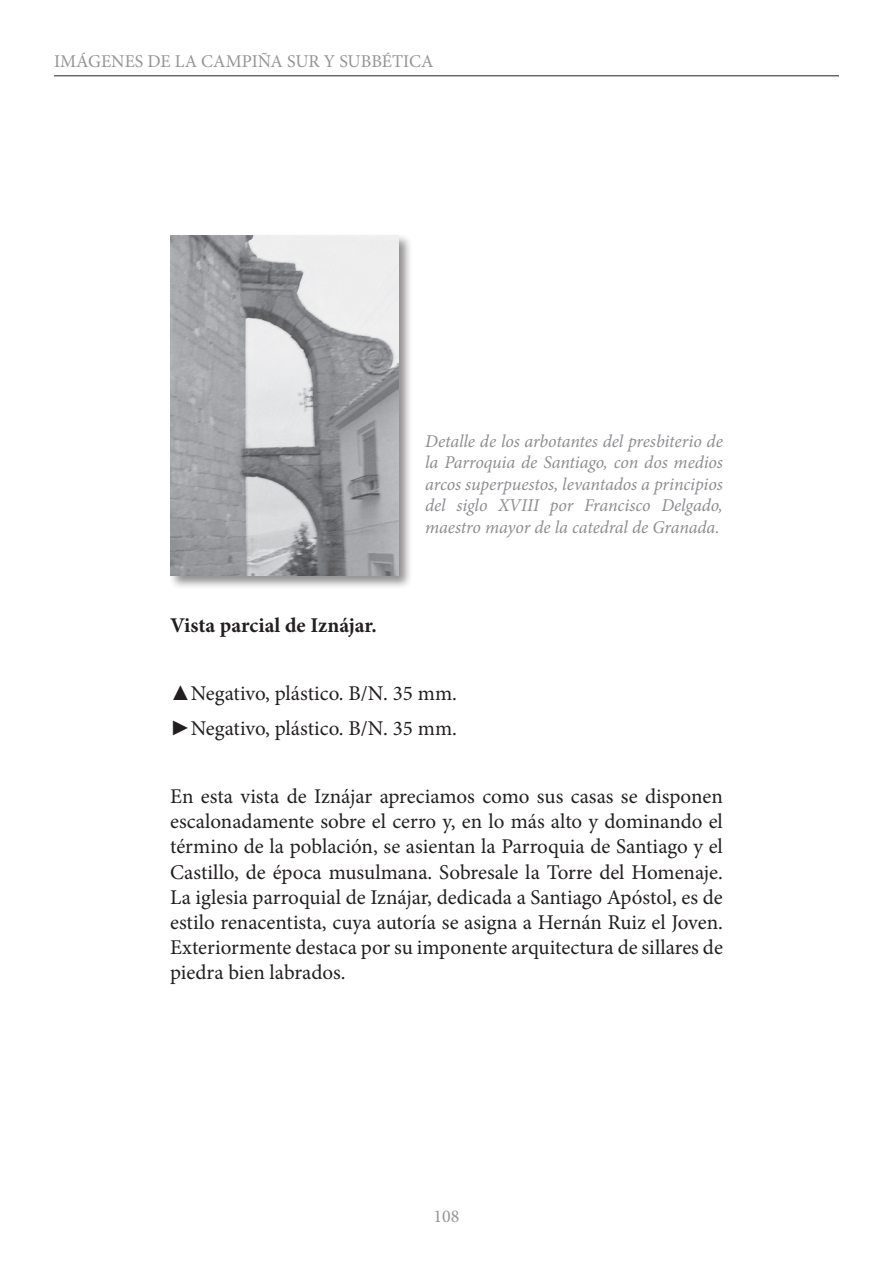
<style>
.page{position:relative;width:893px;height:1263px;background:#fff}
.page>*{position:absolute;margin:0;border:0;box-sizing:border-box;transform-origin:0 0}
.Normal_copy2{font:21px/25.2px "Minion Pro";letter-spacing:-.01em;color:#231f20;text-align:justify}
.Normal_copy2-2{font:700 21px "Minion Pro";color:#231f20}
.Paragraph_Style_1{font:italic 18px/21.6px "Minion Pro";letter-spacing:-.005em;color:#8c8e91;text-align:justify}
.t1{font:18px "Minion Pro";color:#939598}
.s1{font-family:"Times New Roman"}
</style>
<div class="page">
<hr style="left:54px;top:75px;width:785px;height:1px;background:#231f20">
<div style="left:168px;top:233px;width:251px;height:363px;background:#231f20;opacity:.5"></div>
<img style="left:170px;top:235px;width:228px;height:340px">
<p class="t1" style="left:54px;top:49px;width:381px">IMÁGENES DE LA CAMPIÑA SUR Y SUBBÉTICA</p>
<p class="Normal_copy2-2" style="left:170px;top:610px;width:208px">Vista parcial de Iznájar.</p>
<p class="Paragraph_Style_1" style="left:425px;top:430px;width:299px">Detalle de los arbotantes del presbiterio de la Parroquia de Santiago, con dos medios arcos superpuestos, levantados a principios del siglo XVIII por Francisco Delgado, maestro mayor de la catedral de Granada.</p>
<p class="Normal_copy2" style="left:170px;top:681px;width:288px"><span class="s1">▲</span>Negativo, plástico. B/N. 35 mm.</p>
<p class="Normal_copy2" style="left:170px;top:715px;width:288px"><span class="s1">►</span>Negativo, plástico. B/N. 35 mm.</p>
<p class="Normal_copy2" style="left:170px;top:784px;width:554px">En esta vista de Iznájar apreciamos como sus casas se disponen escalonadamente sobre el cerro y, en lo más alto y dominando el término de la población, se asientan la Parroquia de Santiago y el Castillo, de época musulmana. Sobresale la Torre del Homenaje.<br>La iglesia parroquial de Iznájar, dedicada a Santiago Apóstol, es de estilo renacentista, cuya autoría se asigna a Hernán Ruiz el Joven.<br>Exteriormente destaca por su imponente arquitectura de sillares de piedra bien labrados.</p>
<p class="t1" style="left:433px;top:1204px;width:27px">108</p>
</div>
